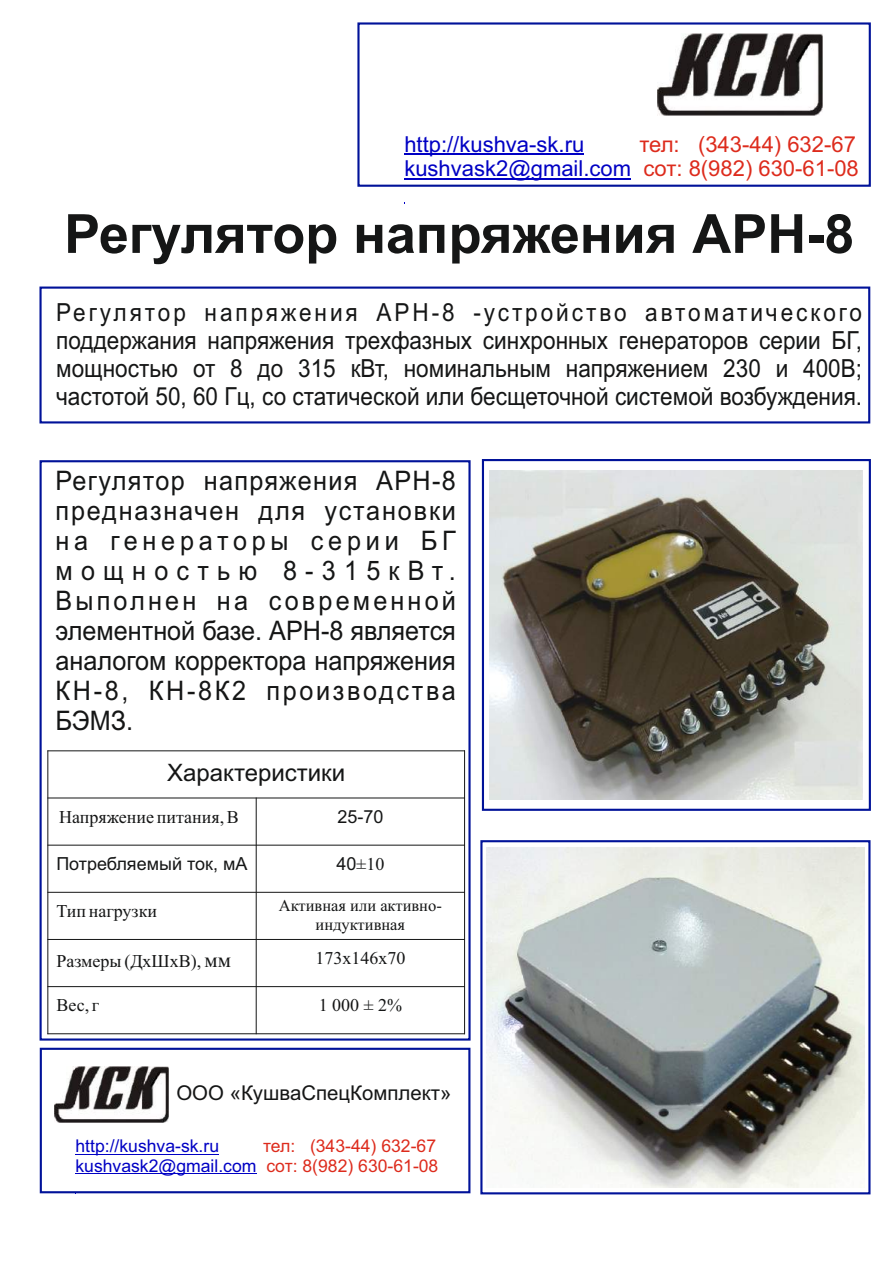
<style>
.page{position:relative;width:893px;height:1263px;background:#fff}
.page>*{position:absolute;margin:0;border:0;box-sizing:border-box;transform-origin:0 0}
.t1{font:700 54px "Arial";color:#151616}
.t2{font:26.85px/30px "Arial";color:#151616;text-align:justify;scale:.94 1}
.t3{font:24.9px/27.9px "Arial";color:#151616;text-align:justify;scale:.91 1}
.t4{font:24px "Arial";color:#151616}
.t5{font:22.05px/24.6px "Arial";color:#dd2b1c;text-align:right}
.t6{font:22.05px "Arial";color:#0000c4}
.t7{font:20.4px "Arial";color:#151616}
.t8{font:18px "Times New Roman";color:#151616}
.t9{font:18px "Arial";color:#151616}
.t10{font:17.55px/19.6px "Arial";color:#dd2b1c;text-align:right}
.t11{font:17.55px "Arial";color:#0000c4}
.t12{font:16.5px/18.3px "Times New Roman";color:#151616;text-align:center}
.s1{color:#0000c4}
.s2{font-family:"Arial"}
.s3{font-size:21px}
</style>
<div class="page">
<div style="left:357px;top:22px;width:514px;height:165px;border:2px solid #001299"></div>
<img style="left:657px;top:34px;width:166px;height:81px">
<hr style="left:404px;top:154px;width:180px;height:1px;background:#0000c4">
<hr style="left:415px;top:178px;width:93px;height:1px;background:#0000c4">
<svg style="left:508px;top:178px;width:23px;height:1px"></svg>
<hr style="left:531px;top:178px;width:100px;height:1px;background:#0000c4">
<div style="left:39px;top:286px;width:831px;height:137px;border:2px solid #001299"></div>
<div style="left:40px;top:460px;width:431px;height:580px;border:2px solid #001299"></div>
<img style="left:490px;top:470px;width:373px;height:329px">
<img style="left:487px;top:847px;width:377px;height:340px">
<div style="left:40px;top:1048px;width:430px;height:145px;border:2px solid #001299"></div>
<img style="left:54px;top:1066px;width:115px;height:56px">
<hr style="left:75px;top:1154px;width:144px;height:1px;background:#0000c4">
<hr style="left:84px;top:1173px;width:75px;height:1px;background:#0000c4">
<svg style="left:159px;top:1173px;width:17px;height:1px"></svg>
<hr style="left:176px;top:1173px;width:81px;height:1px;background:#0000c4">
<div style="left:482px;top:459px;width:389px;height:352px;border:2px solid #001299"></div>
<div style="left:480px;top:840px;width:390px;height:354px;border:2px solid #001299"></div>
<hr style="left:47px;top:750px;width:1px;height:284px;background:#151616">
<hr style="left:256px;top:797px;width:1px;height:237px;background:#151616">
<hr style="left:464px;top:750px;width:1px;height:284px;background:#151616">
<hr style="left:47px;top:1033px;width:418px;height:1px;background:#151616">
<hr style="left:47px;top:986px;width:418px;height:1px;background:#151616">
<hr style="left:47px;top:939px;width:418px;height:1px;background:#151616">
<hr style="left:47px;top:892px;width:418px;height:1px;background:#151616">
<hr style="left:47px;top:845px;width:418px;height:1px;background:#151616">
<hr style="left:47px;top:797px;width:418px;height:1px;background:#151616">
<hr style="left:47px;top:750px;width:418px;height:1px;background:#151616">
<p class="t5" style="left:404px;top:133px;width:456px">тел: (343-44) 632-67<br><span class="s1">kushvask2@gmail.com</span> сот: 8(982) 630-61-08</p>
<p class="t6" style="left:404px;top:135px;width:181px">http://kushva-sk.ru</p>
<h1 class="t1" style="left:64px;top:214px;width:792px">Регулятор напряжения АРН-8</h1>
<p class="t3" style="left:56px;top:301px;width:887px">Регулятор напряжения АРН-8 -устройство автоматического поддержания напряжения трехфазных синхронных генераторов серии БГ, мощностью от 8 до 315 кВт, номинальным напряжением 230 и 400В; частотой 50, 60 Гц, со статической или бесщеточной системой возбуждения.</p>
<p class="t2" style="left:56px;top:468px;width:427px">Регулятор напряжения АРН-8 предназначен для установки на генераторы серии БГ мощностью 8-315кВт.<br>Выполнен на современной элементной базе. АРН-8 является аналогом корректора напряжения КН-8, КН-8К2 производства БЭМЗ.</p>
<p class="t4" style="left:167px;top:764px;width:179px">Характеристики</p>
<p class="t8" style="left:59px;top:810px;width:181px">Напряжение питания, В</p>
<p class="t9" style="left:337px;top:810px;width:48px">25-70</p>
<p class="t9" style="left:56px;top:857px;width:193px">Потребляемый ток, мА</p>
<p class="t8" style="left:336px;top:857px;width:49px"><span class="s2">40</span>±10</p>
<p class="t8" style="left:56px;top:904px;width:102px">Тип нагрузки</p>
<p class="t12" style="left:279px;top:898px;width:164px">Активная или активно&shy;индуктивная</p>
<p class="t8" style="left:56px;top:954px;width:176px">Размеры (ДхШхВ), <span class="s3">мм</span></p>
<p class="t8" style="left:315px;top:951px;width:92px">173х146х70</p>
<p class="t8" style="left:56px;top:999px;width:45px">Вес, г</p>
<p class="t8" style="left:319px;top:999px;width:85px">1 000 ± 2%</p>
<p class="t7" style="left:176px;top:1085px;width:277px">ООО «КушваСпецКомплект»</p>
<p class="t10" style="left:75px;top:1138px;width:364px">тел: (343-44) 632-67<br><span class="s1">kushvask2@gmail.com</span> сот: 8(982) 630-61-08</p>
<p class="t11" style="left:75px;top:1139px;width:145px">http://kushva-sk.ru</p>
</div>
